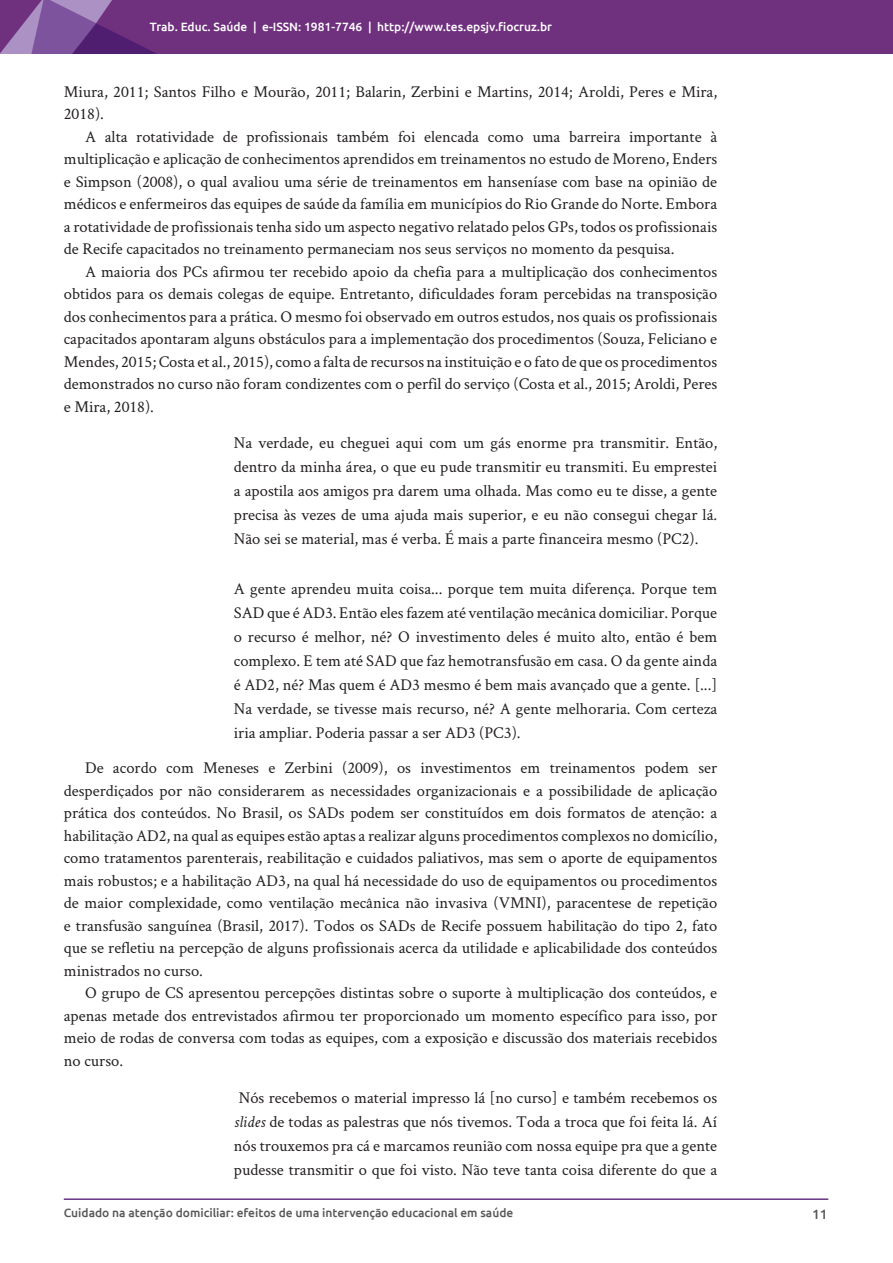
<style>
.page{position:relative;width:893px;height:1263px;background:#fff}
.page>*{position:absolute;margin:0;border:0;box-sizing:border-box;transform-origin:0 0}
.texto-comum{font:16.5px/22.5px "Crimson Text";color:#231f20;text-align:justify}
.citacao{font:16.5px/24px "Crimson Text";color:#231f20;text-align:justify}
.t1{font:500 13.5px "Ubuntu";color:#57585a}
.t2{font:500 12px "Ubuntu";color:#57585a}
.t3{font:500 12px "Ubuntu";color:#fff}
.s1{font-style:italic}
</style>
<div class="page">
<hr style="left:64px;top:1198px;width:764px;height:2px;background:#693486">
<img style="left:0;top:0;width:893px;height:53px">
<p class="t3" style="left:150px;top:19px;width:404px">Trab. Educ. Saúde | e-ISSN: 1981-7746 | http://www.tes.epsjv.fiocruz.br</p>
<p class="texto-comum" style="left:64px;top:79px;width:655px">Miura, 2011; Santos Filho e Mourão, 2011; Balarin, Zerbini e Martins, 2014; Aroldi, Peres e Mira,<br>2018).</p>
<p class="texto-comum" style="left:64px;top:124px;width:655px;text-indent:21px">A alta rotatividade de profissionais também foi elencada como uma barreira importante à multiplicação e aplicação de conhecimentos aprendidos em treinamentos no estudo de Moreno, Enders e Simpson (2008), o qual avaliou uma série de treinamentos em hanseníase com base na opinião de médicos e enfermeiros das equipes de saúde da família em municípios do Rio Grande do Norte. Embora a rotatividade de profissionais tenha sido um aspecto negativo relatado pelos GPs, todos os profissionais de Recife capacitados no treinamento permaneciam nos seus serviços no momento da pesquisa.</p>
<p class="texto-comum" style="left:64px;top:259px;width:655px;text-indent:21px">A maioria dos PCs afirmou ter recebido apoio da chefia para a multiplicação dos conhecimentos obtidos para os demais colegas de equipe. Entretanto, dificuldades foram percebidas na transposição dos conhecimentos para a prática. O mesmo foi observado em outros estudos, nos quais os profissionais capacitados apontaram alguns obstáculos para a implementação dos procedimentos (Souza, Feliciano e Mendes, 2015; Costa et al., 2015), como a falta de recursos na instituição e o fato de que os procedimentos demonstrados no curso não foram condizentes com o perfil do serviço (Costa et al., 2015; Aroldi, Peres e Mira, 2018).</p>
<p class="citacao" style="left:234px;top:430px;width:485px">Na verdade, eu cheguei aqui com um gás enorme pra transmitir. Então, dentro da minha área, o que eu pude transmitir eu transmiti. Eu emprestei a apostila aos amigos pra darem uma olhada. Mas como eu te disse, a gente precisa às vezes de uma ajuda mais superior, e eu não consegui chegar lá.<br>Não sei se material, mas é verba. É mais a parte financeira mesmo (PC2).</p>
<p class="citacao" style="left:234px;top:576px;width:485px">A gente aprendeu muita coisa... porque tem muita diferença. Porque tem SAD que é AD3. Então eles fazem até ventilação mecânica domiciliar. Porque o recurso é melhor, né? O investimento deles é muito alto, então é bem complexo. E tem até SAD que faz hemotransfusão em casa. O da gente ainda é AD2, né? Mas quem é AD3 mesmo é bem mais avançado que a gente. [...] Na verdade, se tivesse mais recurso, né? A gente melhoraria. Com certeza iria ampliar. Poderia passar a ser AD3 (PC3).</p>
<p class="texto-comum" style="left:64px;top:756px;width:655px;text-indent:21px">De acordo com Meneses e Zerbini (2009), os investimentos em treinamentos podem ser desperdiçados por não considerarem as necessidades organizacionais e a possibilidade de aplicação prática dos conteúdos. No Brasil, os SADs podem ser constituídos em dois formatos de atenção: a habilitação AD2, na qual as equipes estão aptas a realizar alguns procedimentos complexos no domicílio, como tratamentos parenterais, reabilitação e cuidados paliativos, mas sem o aporte de equipamentos mais robustos; e a habilitação AD3, na qual há necessidade do uso de equipamentos ou procedimentos de maior complexidade, como ventilação mecânica não invasiva (VMNI), paracentese de repetição e transfusão sanguínea (Brasil, 2017). Todos os SADs de Recife possuem habilitação do tipo 2, fato que se refletiu na percepção de alguns profissionais acerca da utilidade e aplicabilidade dos conteúdos ministrados no curso.</p>
<p class="texto-comum" style="left:64px;top:981px;width:655px;text-indent:21px">O grupo de CS apresentou percepções distintas sobre o suporte à multiplicação dos conteúdos, e apenas metade dos entrevistados afirmou ter proporcionado um momento específico para isso, por meio de rodas de conversa com todas as equipes, com a exposição e discussão dos materiais recebidos no curso.</p>
<p class="citacao" style="left:234px;top:1084px;width:485px">Nós recebemos o material impresso lá [no curso] e também recebemos os <span class="s1">slides</span> de todas as palestras que nós tivemos. Toda a troca que foi feita lá. Aí nós trouxemos pra cá e marcamos reunião com nossa equipe pra que a gente pudesse transmitir o que foi visto. Não teve tanta coisa diferente do que a</p>
<p class="t2" style="left:64px;top:1205px;width:451px">Cuidado na atenção domiciliar: efeitos de uma intervenção educacional em saúde</p>
<p class="t1" style="left:812px;top:1205px;width:17px">11</p>
</div>
